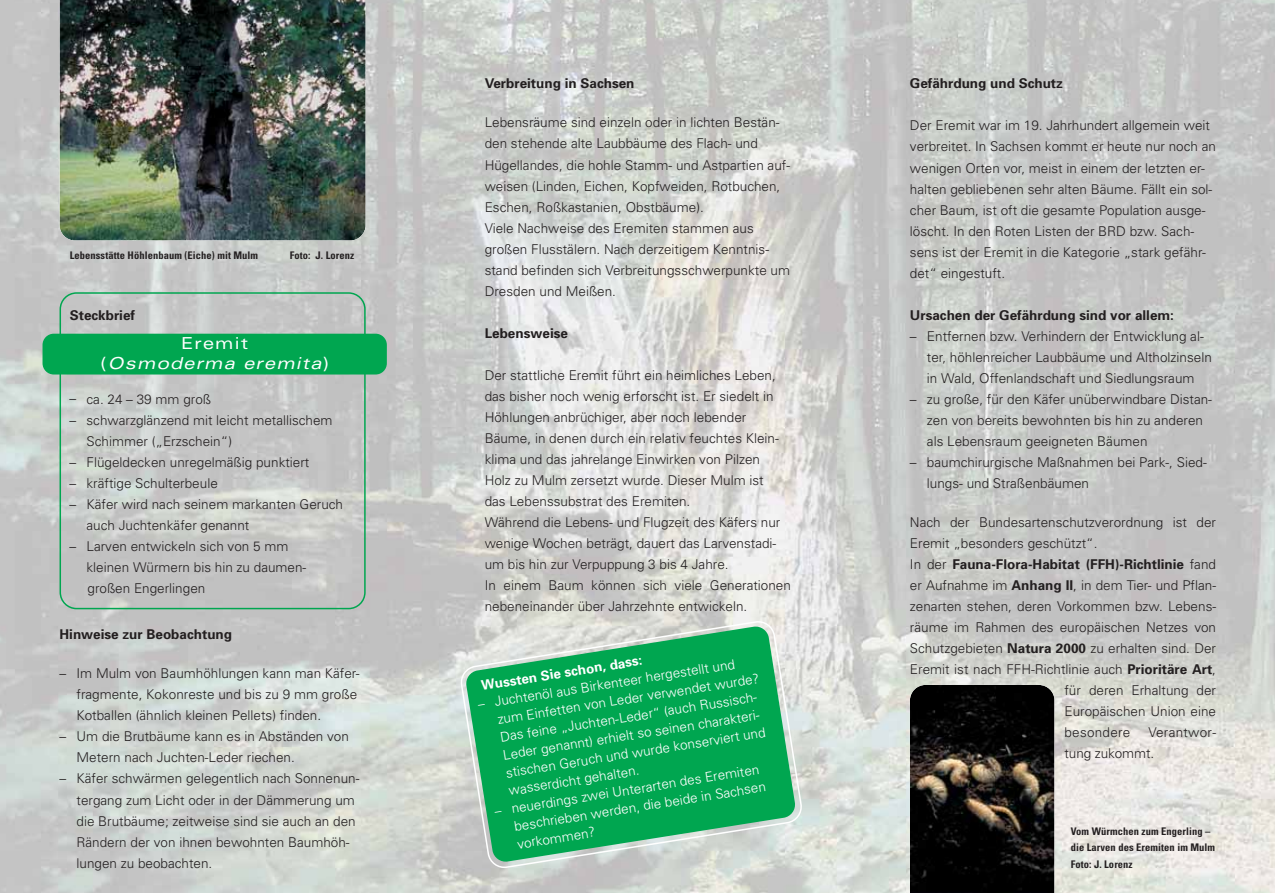
<style>
.page{position:relative;width:1275px;height:893px;background:#fff}
.page>*{position:absolute;margin:0;border:0;box-sizing:border-box;transform-origin:0 0}
.t1{font:italic expanded 16.5px/19.8px "Univers";letter-spacing:.075em;color:#fff;text-align:center}
.t2{font:300 13.5px/21px "Univers";color:#231f20}
.t3{font:300 13.5px/18px "Univers";color:#fff}
.t4{font:700 13.5px "Univers";color:#231f20}
.t5{font:700 13.5px "Univers";color:#fff}
.t6{font:300 13.5px "Univers";letter-spacing:.02em;color:#231f20}
.t7{font:700 condensed 10.5px/16.5px "Univers";letter-spacing:.01em;color:#231f20}
.s1{font-style:normal}
.s2{font-family:"Frutiger"}
.s3{font-weight:300}
.s4{font-weight:700}
</style>
<div class="page">
<img style="left:0;top:0;width:1275px;height:892px">
<img style="left:60px;top:0;width:306px;height:240px">
<svg style="left:459px;top:619px;width:344px;height:250px;background:#43b67a"></svg>
<svg style="left:60px;top:292px;width:306px;height:317px;background:#c2c7c4"></svg>
<div style="left:43px;top:334px;width:344px;height:40px;background:#00a650;border-radius:11px"></div>
<img style="left:910px;top:685px;width:144px;height:207px">
<p class="t7" style="left:70px;top:248px;width:190px">Lebensstätte Höhlenbaum (Eiche) mit Mulm</p>
<p class="t7" style="left:290px;top:248px;width:66px">Foto: J. Lorenz</p>
<p class="t4" style="left:70px;top:310px;width:67px">Steckbrief</p>
<p class="t1" style="left:101px;top:335px;width:230px"><span class="s1">Eremit<br>(</span>Osmoderma eremita<span class="s1">)</span></p>
<p class="t2" style="left:70px;top:390px;width:143px">– ca. 24 – 39 mm groß</p>
<p class="t2" style="left:87px;top:411px;width:248px;text-indent:-17px">– schwarzglänzend mit leicht metallischem<br>Schimmer („Erzschein“)</p>
<p class="t2" style="left:70px;top:453px;width:241px">– Flügeldecken unregelmäßig punktiert</p>
<p class="t2" style="left:70px;top:474px;width:150px">– kräftige Schulterbeule</p>
<p class="t2" style="left:87px;top:495px;width:258px;text-indent:-17px">– Käfer wird nach seinem markanten Geruch auch Juchtenkäfer genannt</p>
<p class="t2" style="left:87px;top:537px;width:221px;text-indent:-17px">– Larven entwickeln sich von 5 mm kleinen Würmern bis hin zu daumen&shy;großen Engerlingen</p>
<p class="t4" style="left:60px;top:629px;width:174px">Hinweise zur Beobachtung</p>
<p class="t2" style="left:77px;top:664px;width:285px;text-indent:-17px">– Im Mulm von Baumhöhlungen kann man Käfer&shy;fragmente, Kokonreste und bis zu 9 mm große<br>Kotballen (ähnlich kleinen Pellets) finden.</p>
<p class="t2" style="left:77px;top:727px;width:274px;text-indent:-17px">– Um die Brutbäume kann es in Abständen von<br>Metern nach Juchten-Leder riechen.</p>
<p class="t2" style="left:77px;top:769px;width:284px;text-indent:-17px">– Käfer schwärmen gelegentlich nach Sonnenun&shy;tergang zum Licht oder in der Dämmerung um die Brutbäume; zeitweise sind sie auch an den Rändern der von ihnen bewohnten Baumhöh&shy;lungen zu beobachten.</p>
<p class="t4" style="left:485px;top:79px;width:151px">Verbreitung in Sachsen</p>
<p class="t2" style="left:485px;top:113px;width:307px">Lebensräume sind einzeln oder in lichten Bestän&shy;den stehende alte Laubbäume des Flach- und Hügellandes, die hohle Stamm- und Astpartien auf&shy;weisen (Linden, Eichen, Kopfweiden, Rotbuchen, Eschen, Roßkastanien, Obstbäume).<br>Viele Nachweise des Eremiten stammen aus großen Flusstälern. Nach derzeitigem Kenntnis&shy;stand befinden sich Verbreitungsschwerpunkte um Dresden und Meißen.</p>
<p class="t4" style="left:485px;top:328px;width:85px">Lebensweise</p>
<p class="t2" style="left:485px;top:365px;width:308px">Der stattliche Eremit führt ein heimliches Leben, das bisher noch wenig erforscht ist. Er siedelt in Höhlungen anbrüchiger, aber noch lebender Bäume, in denen durch ein relativ feuchtes Klein&shy;klima und das jahrelange Einwirken von Pilzen<br>Holz zu Mulm zersetzt wurde. Dieser Mulm ist<br>das Lebenssubstrat des Eremiten.<br>Während die Lebens- und Flugzeit des Käfers nur wenige Wochen beträgt, dauert das Larvenstadi&shy;um bis hin zur Verpuppung 3 bis 4 Jahre.<br>In einem Baum können sich viele Generationen nebeneinander über Jahrzehnte entwickeln.</p>
<p class="t5" style="left:481px;top:680px;width:164px;rotate:-9deg">Wussten Sie schon, dass:</p>
<p class="t3" style="left:494px;top:694px;width:266px;text-indent:-17px;rotate:-9deg"><span class="s2">–</span> Juchtenöl aus Birkenteer hergestellt und zum Einfetten von Leder verwendet wurde?<br>Das feine „Juchten-Leder“ (auch Russisch-Leder genannt) erhielt so seinen charakteri&shy;stischen Geruch und wurde konserviert und wasserdicht gehalten.</p>
<p class="t3" style="left:510px;top:800px;width:256px;text-indent:-17px;rotate:-9deg"><span class="s2">–</span> neuerdings zwei Unterarten des Eremiten beschrieben werden, die beide in Sachsen vorkommen?</p>
<p class="t4" style="left:910px;top:79px;width:155px">Gefährdung und Schutz</p>
<p class="t2" style="left:910px;top:116px;width:308px">Der Eremit war im 19. Jahrhundert allgemein weit verbreitet. In Sachsen kommt er heute nur noch an wenigen Orten vor, meist in einem der letzten er&shy;halten gebliebenen sehr alten Bäume. Fällt ein sol&shy;cher Baum, ist oft die gesamte Population ausge&shy;löscht. In den Roten Listen der BRD bzw. Sach&shy;sens ist der Eremit in die Kategorie „stark gefähr&shy;det“ eingestuft.</p>
<p class="t4" style="left:910px;top:310px;width:266px">Ursachen der Gefährdung sind vor allem:</p>
<p class="t2" style="left:927px;top:326px;width:286px;text-indent:-17px">– Entfernen bzw. Verhindern der Entwicklung al&shy;ter, höhlenreicher Laubbäume und Altholzinseln in Wald, Offenlandschaft und Siedlungsraum</p>
<p class="t2" style="left:927px;top:389px;width:287px;text-indent:-17px">– zu große, für den Käfer unüberwindbare Distan&shy;zen von bereits bewohnten bis hin zu anderen als Lebensraum geeigneten Bäumen</p>
<p class="t2" style="left:927px;top:452px;width:281px;text-indent:-17px">– baumchirurgische Maßnahmen bei Park-, Sied&shy;lungs- und Straßenbäumen</p>
<p class="t2" style="left:910px;top:512px;width:308px">Nach der Bundesartenschutzverordnung ist der</p>
<p class="t2" style="left:910px;top:533px;width:189px">Eremit „besonders geschützt“.</p>
<p class="t4" style="left:910px;top:559px;width:308px"><span class="s3">In der</span> Fauna-Flora-Habitat (FFH)-Richtlinie <span class="s3">fand</span></p>
<p class="t2" style="left:910px;top:575px;width:308px">er Aufnahme im <span class="s4">Anhang II</span>, in dem Tier- und Pflan-</p>
<p class="t2" style="left:910px;top:596px;width:308px">zenarten stehen, deren Vorkommen bzw. Lebens-</p>
<p class="t2" style="left:910px;top:617px;width:308px">räume im Rahmen des europäischen Netzes von</p>
<p class="t2" style="left:910px;top:638px;width:308px">Schutzgebieten <span class="s4">Natura 2000</span> zu erhalten sind. Der</p>
<p class="t2" style="left:910px;top:659px;width:308px">Eremit ist nach FFH-Richtlinie auch <span class="s4">Prioritäre Art</span>,</p>
<p class="t2" style="left:1064px;top:680px;width:153px">für deren Erhaltung der</p>
<p class="t2" style="left:1064px;top:701px;width:153px">Europäischen Union eine</p>
<p class="t6" style="left:1064px;top:727px;width:67px">besondere</p>
<p class="t2" style="left:1064px;top:722px;width:153px;text-indent:84px">Verantwor&shy;tung zukommt.</p>
<p class="t7" style="left:1071px;top:824px;width:146px">Vom Würmchen zum Engerling – die Larven des Eremiten im Mulm<br>Foto: J. Lorenz</p>
</div>
